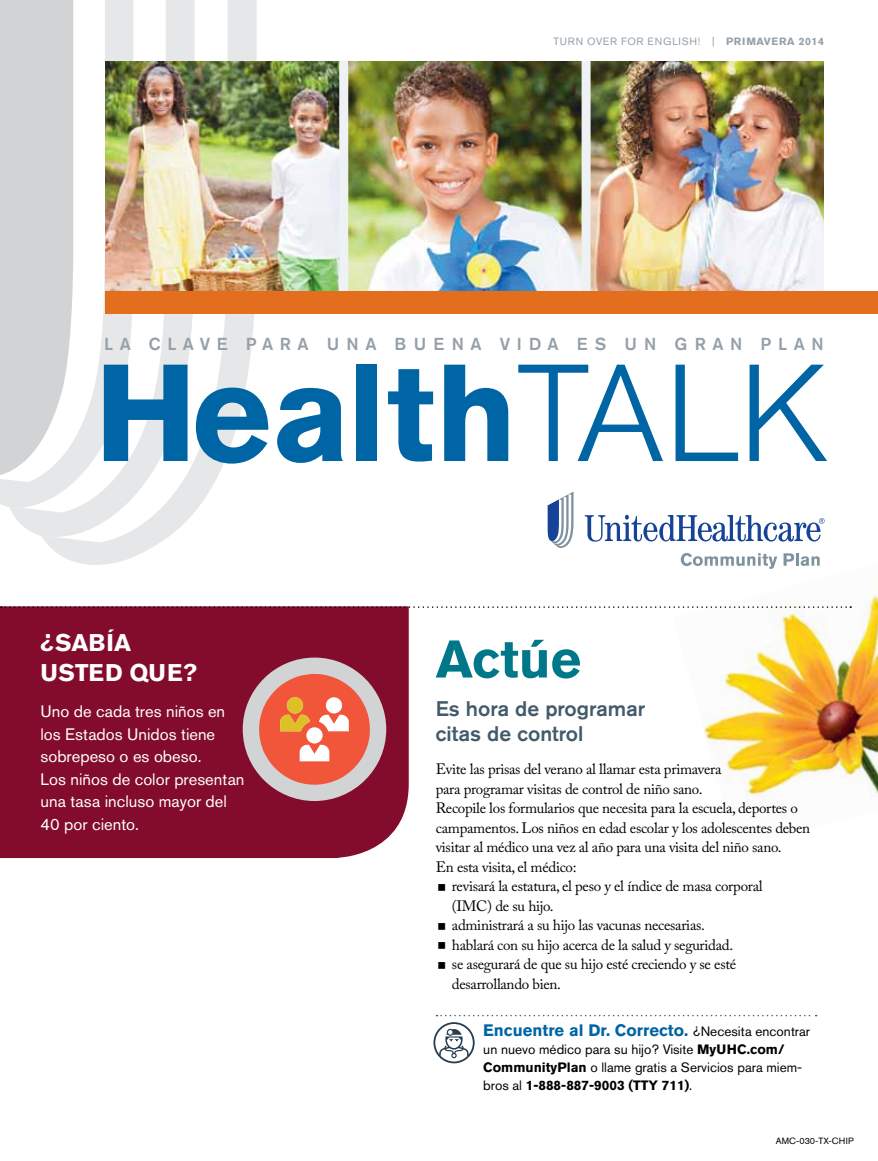
<style>
.page{position:relative;width:878px;height:1161px;background:#fff}
.page>*{position:absolute;margin:0;border:0;box-sizing:border-box;transform-origin:0 0}
.t1{font:700 136.5px "Akzidenz Grotesk BE";color:#0065a4}
.t2{font:700 52.5px "Akzidenz Grotesk BE";color:#00788a}
.t3{font:700 24px/30px "Akzidenz Grotesk BE";color:#fff}
.t4{font:500 21px/25.2px "Akzidenz Grotesk BE";color:#425a69}
.t5{font:500 17.25px "Akzidenz Grotesk BE";letter-spacing:.38em;color:#95a0a9}
.t6{font:16.5px/22.5px "Akzidenz Grotesk BE";color:#fff}
.t7{font:700 16.5px "Akzidenz Grotesk BE";color:#0065a4}
.t8{font:15px "Adobe Caslon Pro";letter-spacing:-.02em;color:#000}
.t9{font:13.5px/18px "Akzidenz Grotesk BE";color:#000}
.t10{font:10.5px "Akzidenz Grotesk BE";letter-spacing:.09em;color:#95a0a9}
.t11{font:700 10.5px "Akzidenz Grotesk BE";letter-spacing:.05em;color:#95a0a9}
.t12{font:9px "Akzidenz Grotesk BE";letter-spacing:.01em;color:#000}
.s1{font-weight:400}
.s2{font-weight:300}
.s3{font-weight:400;font-size:13.5px;color:#000}
.s4{font-weight:700}
</style>
<div class="page">
<div style="left:0;top:606px;width:409px;height:252px;background:#830b2c"></div>
<div style="left:0;top:0;width:9px;height:507px;background:#d1d3d4"></div>
<svg style="left:9px;top:0;width:32px;height:536px;fill:#d1d3d4"></svg>
<svg style="left:41px;top:0;width:215px;height:565px"></svg>
<svg style="left:584px;top:515px;width:240px;height:27px"></svg>
<svg style="left:547px;top:492px;width:26px;height:56px"></svg>
<svg style="left:680px;top:553px;width:97px;height:10px"></svg>
<svg style="left:783px;top:553px;width:36px;height:10px"></svg>
<img style="left:106px;top:61px;width:233px;height:230px">
<img style="left:348px;top:61px;width:233px;height:230px">
<img style="left:590px;top:61px;width:234px;height:230px">
<div style="left:339px;top:61px;width:9px;height:242px;background:#eff2f4"></div>
<div style="left:581px;top:61px;width:9px;height:242px;background:#eff2f4"></div>
<div style="left:106px;top:291px;width:772px;height:23px;background:#e36f1e"></div>
<img style="left:681px;top:563px;width:197px;height:246px">
<div style="left:243px;top:658px;width:143px;height:143px;background:#d1d3d4;border-radius:50%"></div>
<svg style="left:258px;top:674px;width:113px;height:112px"></svg>
<svg style="left:436px;top:1015px;width:380px;height:1px"></svg>
<svg style="left:433px;top:1022px;width:41px;height:41px"></svg>
<svg style="left:1px;top:606px;width:850px;height:2px"></svg>
<p class="t10" style="left:553px;top:35px;width:110px">Turn over for english</p>
<p class="t11" style="left:697px;top:36px;width:128px"><span class="s1">! |</span> PRIMAVERA 2014</p>
<p class="t5" style="left:104px;top:333px;width:14px">LA</p>
<p class="t5" style="left:149px;top:333px;width:676px">CLAV E PARA UNA BUENA V IDA ES UN GRAN PLAN</p>
<h1 class="t1" style="left:94px;top:334px;width:736px">Health<span class="s2">TALK</span></h1>
<h3 class="t3" style="left:40px;top:628px;width:158px">¿SABÍA<br>USTED QUE?</h3>
<p class="t6" style="left:40px;top:700px;width:205px">Uno de cada tres niños en los Estados Unidos tiene sobrepeso o es obeso.<br>Los niños de color presentan una tasa incluso mayor del<br>40 por ciento.</p>
<h2 class="t2" style="left:436px;top:629px;width:147px">Actúe</h2>
<h3 class="t4" style="left:436px;top:696px;width:211px">ES HORA DE PROGRAMAR<br>CITAS DE CONTROL</h3>
<p class="t8" style="left:436px;top:760px;width:287px">Evite las prisas del verano al llamar esta primavera</p>
<p class="t8" style="left:436px;top:780px;width:268px">para programar visitas de control de niño sano.</p>
<p class="t8" style="left:436px;top:799px;width:363px">Recopile los formularios que necesita para la escuela, deportes o</p>
<p class="t8" style="left:436px;top:819px;width:376px">campamentos. Los niños en edad escolar y los adolescentes deben</p>
<p class="t8" style="left:436px;top:838px;width:347px">visitar al médico una vez al año para una visita del niño sano.</p>
<p class="t8" style="left:436px;top:858px;width:142px">En esta visita, el médico:</p>
<p class="t8" style="left:452px;top:877px;width:312px">revisará la estatura, el peso y el índice de masa corporal</p>
<p class="t8" style="left:452px;top:897px;width:103px">(IMC) de su hijo.</p>
<p class="t8" style="left:452px;top:916px;width:254px">administrará a su hijo las vacunas necesarias.</p>
<p class="t8" style="left:452px;top:936px;width:283px">hablará con su hijo acerca de la salud y seguridad.</p>
<p class="t8" style="left:452px;top:955px;width:286px">se asegurará de que su hijo esté creciendo y se esté</p>
<p class="t8" style="left:452px;top:975px;width:111px">desarrollando bien.</p>
<p class="t7" style="left:483px;top:1021px;width:328px">Encuentre al Dr. Correcto. <span class="s3">¿Necesita encontrar</span></p>
<p class="t9" style="left:483px;top:1040px;width:320px">un nuevo médico para su hijo? Visite <span class="s4">MyUHC.com/<br>CommunityPlan</span> o llame gratis a Servicios para miem&shy;bros al <span class="s4">1-888-887-9003 (TTY 711)</span>.</p>
<p class="t12" style="left:775px;top:1136px;width:79px">AMC-030-TX-CHIP</p>
</div>
